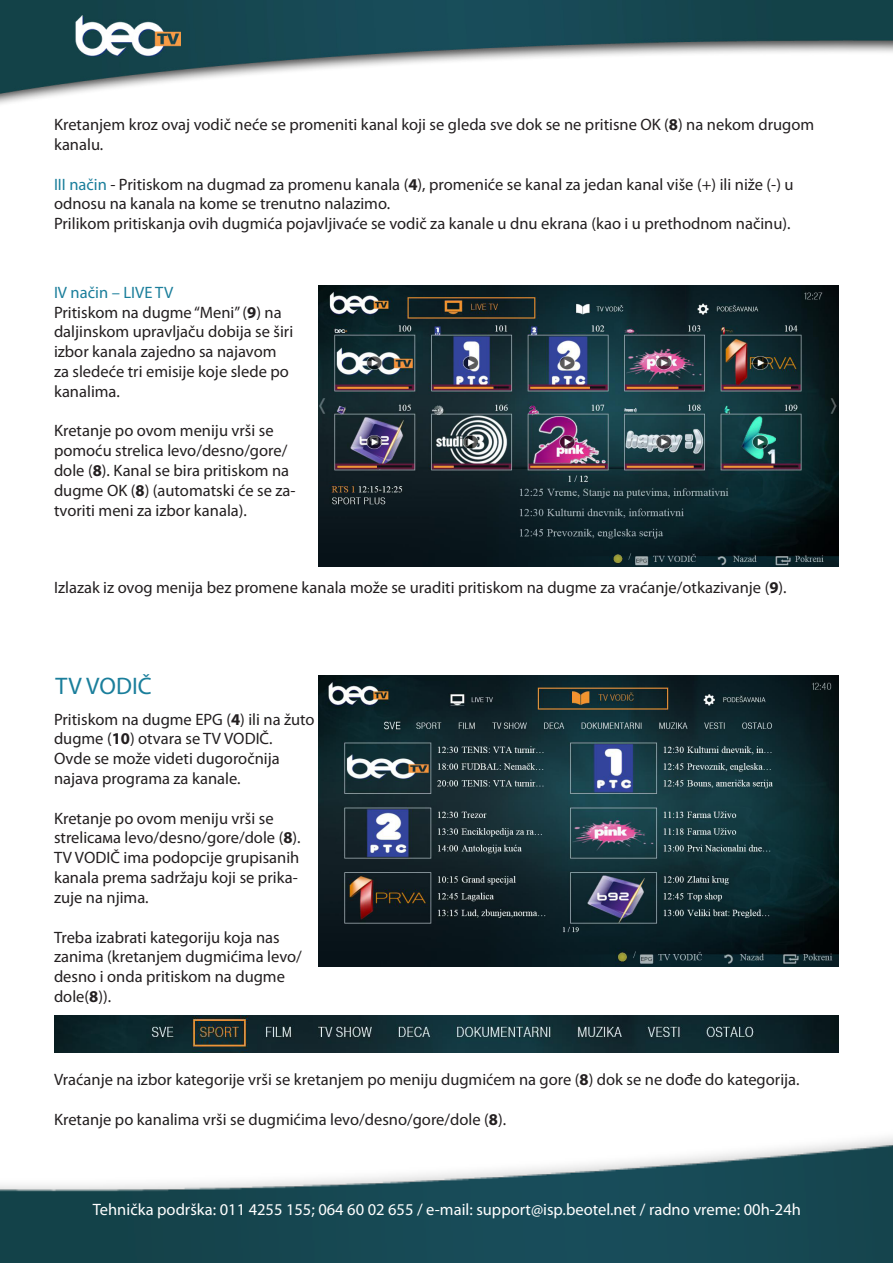
<style>
.page{position:relative;width:893px;height:1263px;background:#fff}
.page>*{position:absolute;margin:0;border:0;box-sizing:border-box;transform-origin:0 0}
.t1{font:24px "Myriad Pro";color:#1a7e9b}
.t2{font:16.5px/19.8px "Myriad Pro";color:#231f20}
.t3{font:16.5px "Myriad Pro";color:#fff}
.t4{font:16.5px "Myriad Pro";color:#1a7e9b}
.s1{font-weight:700}
.s2{color:#1a7e9b}
</style>
<div class="page">
<img style="left:0;top:0;width:893px;height:104px">
<img style="left:0;top:1137px;width:893px;height:126px">
<img style="left:319px;top:286px;width:520px;height:280px">
<img style="left:319px;top:675px;width:520px;height:291px">
<img style="left:54px;top:1016px;width:785px;height:37px">
<p class="t2" style="left:54px;top:114px;width:762px">Kretanjem kroz ovaj vodič neće se promeniti kanal koji se gleda sve dok se ne pritisne OK (<span class="s1">8</span>) na nekom drugom kanalu.</p>
<p class="t2" style="left:54px;top:174px;width:741px"><span class="s2">III način</span> - Pritiskom na dugmad za promenu kanala (<span class="s1">4</span>), promeniće se kanal za jedan kanal više (+) ili niže (-) u odnosu na kanala na kome se trenutno nalazimo.</p>
<p class="t2" style="left:54px;top:213px;width:738px">Prilikom pritiskanja ovih dugmića pojavljivaće se vodič za kanale u dnu ekrana (kao i u prethodnom načinu).</p>
<p class="t4" style="left:54px;top:282px;width:121px">IV način – LIVE TV</p>
<p class="t2" style="left:54px;top:302px;width:241px">Pritiskom na dugme “Meni” (<span class="s1">9</span>) na daljinskom upravljaču dobija se širi izbor kanala zajedno sa najavom za sledeće tri emisije koje slede po kanalima.</p>
<p class="t2" style="left:54px;top:421px;width:243px">Kretanje po ovom meniju vrši se pomoću strelica levo/desno/gore/ dole (<span class="s1">8</span>). Kanal se bira pritiskom na dugme OK (<span class="s1">8</span>) (automatski će se za&shy;tvoriti meni za izbor kanala).</p>
<p class="t2" style="left:54px;top:577px;width:734px">Izlazak iz ovog menija bez promene kanala može se uraditi pritiskom na dugme za vraćanje/otkazivanje (<span class="s1">9</span>).</p>
<p class="t1" style="left:56px;top:671px;width:98px">TV VODIČ</p>
<p class="t2" style="left:54px;top:709px;width:262px">Pritiskom na dugme EPG (<span class="s1">4</span>) ili na žuto dugme (<span class="s1">10</span>) otvara se TV VODIČ.</p>
<p class="t2" style="left:54px;top:748px;width:227px">Ovde se može videti dugoročnija najava programa za kanale.</p>
<p class="t2" style="left:54px;top:808px;width:248px">Kretanje po ovom meniju vrši se strelicaма levo/desno/gore/dole (<span class="s1">8</span>).</p>
<p class="t2" style="left:54px;top:847px;width:247px;text-align:justify">TV VODIČ ima podopcije grupisanih kanala prema sadržaju koji se prika&shy;zuje na njima.</p>
<p class="t2" style="left:54px;top:927px;width:249px">Treba izabrati kategoriju koja nas zanima (kretanjem dugmićima levo/ desno i onda pritiskom na dugme dole(<span class="s1">8</span>)).</p>
<p class="t2" style="left:54px;top:1069px;width:747px">Vraćanje na izbor kategorije vrši se kretanjem po meniju dugmićem na gore (<span class="s1">8</span>) dok se ne dođe do kategorija.</p>
<p class="t2" style="left:54px;top:1109px;width:454px">Kretanje po kanalima vrši se dugmićima levo/desno/gore/dole (<span class="s1">8</span>).</p>
<p class="t3" style="left:93px;top:1200px;width:710px">Tehnička podrška: 011 4255 155; 064 60 02 655 / e-mail: support@isp.beotel.net / radno vreme: 00h-24h</p>
</div>
